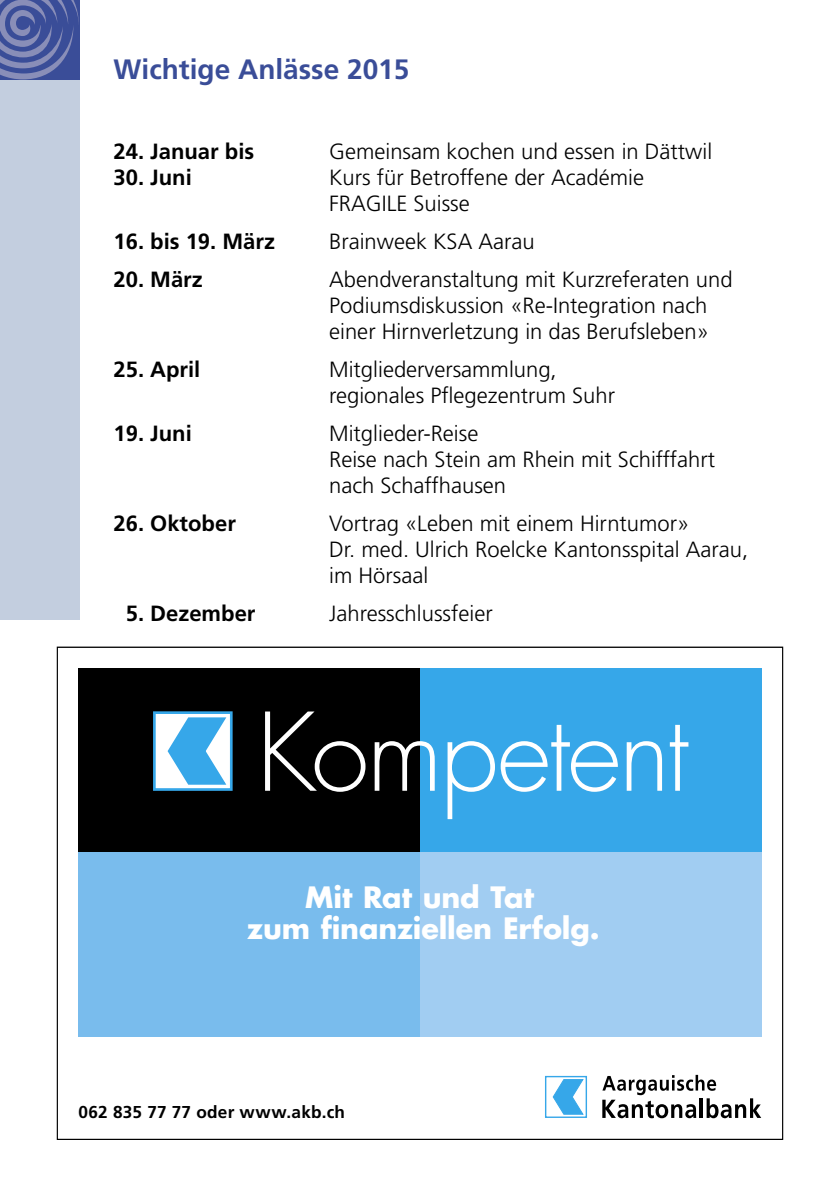
<style>
.page{position:relative;width:840px;height:1191px;background:#fff}
.page>*{position:absolute;margin:0;border:0;box-sizing:border-box;transform-origin:0 0}
.t1{font:300 105px "Futura";letter-spacing:-.025em;color:#fff}
.t2{font:700 28.6px/30.6px "Futura";letter-spacing:-.005em;color:#fff;text-align:center}
.t3{font:700 28px "Frutiger";color:#3a4d98}
.t4{font:300 22px/26px "Frutiger";color:#000}
.t5{font:700 22px "Frutiger";color:#000}
.t6{font:700 17.2px "Frutiger";letter-spacing:.01em;color:#000}
</style>
<div class="page">
<div style="left:0;top:79px;width:79px;height:540px;background:#c3cedf"></div>
<svg style="left:0;top:0;width:79px;height:79px;background:#5563a3"></svg>
<div style="left:78px;top:668px;width:342px;height:184px;background:#000"></div>
<div style="left:420px;top:668px;width:341px;height:184px;background:#36a7e9"></div>
<div style="left:78px;top:852px;width:342px;height:184px;background:#79bced"></div>
<div style="left:420px;top:852px;width:341px;height:184px;background:#a1cdf2"></div>
<svg style="left:602px;top:1074px;width:158px;height:44px"></svg>
<div style="left:544px;top:1076px;width:42px;height:42px;border:1px solid #36a7e9"></div>
<svg style="left:552px;top:1079px;width:32px;height:36px"></svg>
<div style="left:154px;top:712px;width:77px;height:77px;background:#fff"></div>
<div style="left:153px;top:711px;width:79px;height:80px;border:3px solid #36a7e9"></div>
<svg style="left:167px;top:717px;width:60px;height:68px"></svg>
<p class="t3" style="left:113px;top:52px;width:297px">Wichtige Anlässe 2015</p>
<p class="t5" style="left:113px;top:138px;width:142px">24. Januar bis</p>
<p class="t4" style="left:329px;top:138px;width:384px">Gemeinsam kochen und essen in Dättwil</p>
<p class="t5" style="left:113px;top:164px;width:80px">30. Juni</p>
<p class="t4" style="left:329px;top:164px;width:316px">Kurs für Betroffene der Académie<br>FRAGILE Suisse</p>
<p class="t5" style="left:113px;top:228px;width:163px">16. bis 19. März</p>
<p class="t4" style="left:329px;top:228px;width:207px">Brainweek KSA Aarau</p>
<p class="t5" style="left:113px;top:266px;width:91px">20. März</p>
<p class="t4" style="left:329px;top:266px;width:404px">Abendveranstaltung mit Kurzreferaten und<br>Podiumsdiskussion «Re-Integration nach einer Hirnverletzung in das Berufsleben»</p>
<p class="t5" style="left:113px;top:356px;width:88px">25. April</p>
<p class="t4" style="left:329px;top:356px;width:287px">Mitgliederversammlung, regionales Pflegezentrum Suhr</p>
<p class="t5" style="left:113px;top:420px;width:80px">19. Juni</p>
<p class="t4" style="left:329px;top:420px;width:387px">Mitglieder-Reise<br>Reise nach Stein am Rhein mit Schifffahrt nach Schaffhausen</p>
<p class="t5" style="left:113px;top:510px;width:124px">26. Oktober</p>
<p class="t4" style="left:329px;top:510px;width:420px">Vortrag «Leben mit einem Hirntumor»<br>Dr. med. Ulrich Roelcke Kantonsspital Aarau, im Hörsaal</p>
<p class="t5" style="left:126px;top:600px;width:131px">5. Dezember</p>
<p class="t4" style="left:329px;top:600px;width:165px">Jahresschlussfeier</p>
<h1 class="t1" style="left:256px;top:685px;width:433px">Kompetent</h1>
<h2 class="t2" style="left:247px;top:881px;width:353px">Mit Rat und Tat<br>zum finanziellen Erfolg.</h2>
<p class="t6" style="left:78px;top:1102px;width:268px">062 835 77 77 oder www.akb.ch</p>
</div>
